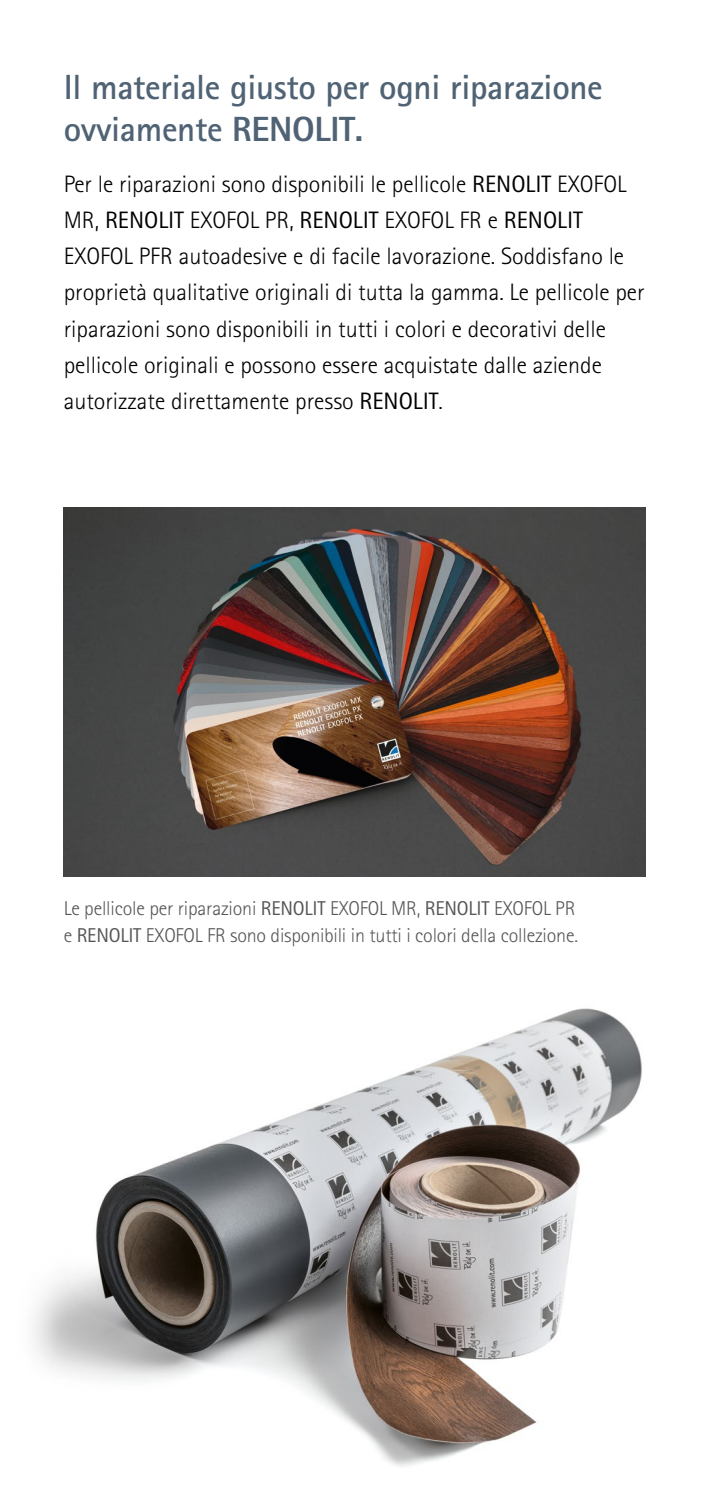
<style>
.page{position:relative;width:723px;height:1489px;background:#fff}
.page>*{position:absolute;margin:0;border:0;box-sizing:border-box;transform-origin:0 0}
.t1{font:700 35px/42.5px "Rotis Sans Serif Pro";letter-spacing:-.01em;color:#506375}
.t2{font:300 23.75px/36.2px "Rotis Sans Serif Pro";color:#000}
.t3{font:300 20px/26.2px "Rotis Sans Serif Pro";letter-spacing:-.01em;color:#565656}
.s1{font-weight:800}
.s2{font-weight:400}
</style>
<div class="page">
<hr style="left:722px;top:0;width:1px;height:1488px;background:#506375">
<img style="left:33px;top:1008px;width:609px;height:459px">
<img style="left:64px;top:508px;width:581px;height:368px">
<h1 class="t1" style="left:64px;top:65px;width:541px">Il materiale giusto per ogni riparazione ovviamente <span class="s1">RENOLIT</span>.</h1>
<p class="t2" style="left:64px;top:166px;width:582px">Per le riparazioni sono disponibili le pellicole <span class="s2">RENOLIT</span> EXOFOL MR, <span class="s2">RENOLIT</span> EXOFOL PR, <span class="s2">RENOLIT</span> EXOFOL FR e <span class="s2">RENOLIT </span>EXOFOL PFR autoadesive e di facile lavorazione. Soddisfano le proprietà qualitative originali di tutta la gamma. Le pellicole per riparazioni sono disponibili in tutti i colori e decorativi delle pellicole originali e possono essere acquistate dalle aziende autorizzate direttamente presso <span class="s2">RENOLIT</span>.</p>
<p class="t3" style="left:64px;top:895px;width:516px">Le pellicole per riparazioni <span class="s2">RENOLIT</span> EXOFOL MR, <span class="s2">RENOLIT</span> EXOFOL PR e <span class="s2">RENOLIT</span> EXOFOL FR sono disponibili in tutti i colori della collezione.</p>
</div>
